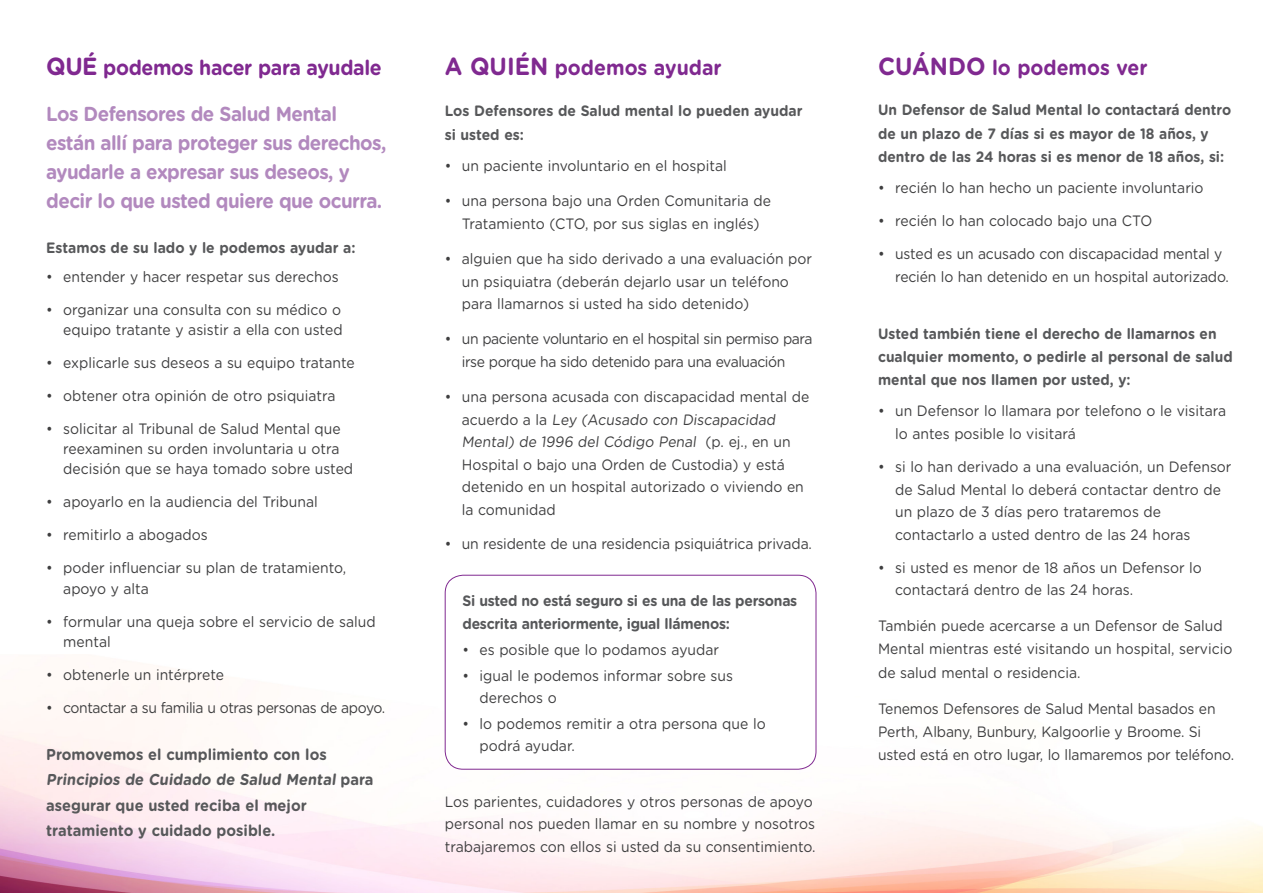
<style>
.page{position:relative;width:1263px;height:893px;background:#fff}
.page>*{position:absolute;margin:0;border:0;box-sizing:border-box;transform-origin:0 0}
.t1{font:700 21px "Gotham Rounded";color:#802990;scale:.93 1}
.t2{font:700 21px "Gotham Rounded";letter-spacing:-.02em;color:#802990;scale:.93 1}
.t3{font:700 20.25px/29px "Gotham Rounded";letter-spacing:-.03em;color:#b289be;scale:.93 1}
.t4{font:700 15.75px/25.5px "Gotham Rounded";color:#57585a;scale:.93 1}
.t5{font:15px/22.5px "Gotham Rounded";color:#3e3e3f;scale:.93 1}
.t6{font:700 15px/23.2px "Gotham Rounded";color:#57585a;scale:.92 1}
.t7{font:15px/22.5px "Gotham Rounded";letter-spacing:-.03em;color:#3e3e3f;scale:.93 1}
.t8{font:700 15px/24px "Gotham Rounded";color:#57585a;scale:.93 1}
.t9{font:700 15px/23.2px "Gotham Rounded";letter-spacing:-.02em;color:#57585a;scale:.93 1}
.s1{font-size:24.75px}
</style>
<div class="page">
<img style="left:0;top:654px;width:1263px;height:239px">
<div style="left:445px;top:575px;width:371px;height:194px;background:#fff;border-radius:18px"></div>
<div style="left:445px;top:575px;width:371px;height:195px;border:1px solid #802990;border-radius:18px"></div>
<p class="t2" style="left:46px;top:52px;width:362px"><span class="s1">QUÉ</span> podemos hacer para ayudale</p>
<p class="t3" style="left:46px;top:99px;width:367px">Los Defensores de Salud Mental están allí para proteger sus derechos, ayudarle a expresar sus deseos, y decir lo que usted quiere que ocurra.</p>
<p class="t8" style="left:46px;top:235px;width:334px">Estamos de su lado y le podemos ayudar a:</p>
<p class="t5" style="left:46px;top:264px;width:316px">• entender y hacer respetar sus derechos</p>
<p class="t5" style="left:46px;top:299px;width:320px;line-height:20.2px;text-align:right">• organizar una consulta con su médico o equipo tratante y asistir a ella con usted</p>
<p class="t5" style="left:46px;top:351px;width:333px">• explicarle sus deseos a su equipo tratante</p>
<p class="t5" style="left:46px;top:384px;width:313px">• obtener otra opinión de otro psiquiatra</p>
<p class="t5" style="left:63px;top:418px;width:313px;line-height:20.2px;text-indent:-17px">• solicitar al Tribunal de Salud Mental que reexaminen su orden involuntaria u otra decisión que se haya tomado sobre usted</p>
<p class="t5" style="left:46px;top:490px;width:294px">• apoyarlo en la audiencia del Tribunal</p>
<p class="t5" style="left:46px;top:523px;width:175px">• remitirlo a abogados</p>
<p class="t5" style="left:63px;top:557px;width:306px;line-height:20.2px;text-indent:-17px">• poder influenciar su plan de tratamiento, apoyo y alta</p>
<p class="t5" style="left:63px;top:611px;width:337px;line-height:20.2px;text-indent:-17px">• formular una queja sobre el servicio de salud mental</p>
<p class="t5" style="left:46px;top:663px;width:193px">• obtenerle un intérprete</p>
<p class="t7" style="left:46px;top:696px;width:366px">• contactar a su familia u otras personas de apoyo.</p>
<p class="t4" style="left:46px;top:741px;width:353px">Promovemos el cumplimiento con los Principios de Cuidado de Salud Mental p a ra asegurar que usted reciba el mejor tratamiento y cuidado posible.</p>
<p class="t1" style="left:445px;top:52px;width:299px"><span class="s1">A QUIÉN</span> podemos ayudar</p>
<p class="t8" style="left:445px;top:98px;width:386px">Los Defensores de Salud mental lo pueden ayudar si usted es:</p>
<p class="t5" style="left:445px;top:154px;width:305px">• un paciente involuntario en el hospital</p>
<p class="t5" style="left:445px;top:189px;width:352px;text-align:center">• una persona bajo una Orden Comunitaria de<br>Tratamiento (CTO, por sus siglas en inglés)</p>
<p class="t5" style="left:462px;top:247px;width:378px;text-indent:-17px">• alguien que ha sido derivado a una evaluación por un psiquiatra (deberán dejarlo usar un teléfono para llamarnos si usted ha sido detenido)</p>
<p class="t7" style="left:462px;top:327px;width:379px;text-indent:-17px">• un paciente voluntario en el hospital sin permiso para irse porque ha sido detenido para una evaluación</p>
<p class="t5" style="left:462px;top:385px;width:375px;text-indent:-17px">• una persona acusada con discapacidad mental de a c u e rd o a l a Ley (Acusado con Discapacidad Mental) de 1996 del Código Penal ( p . ej . , e n u n Hospital o bajo una Orden de Custodia) y está detenido en un hospital autorizado o viviendo en la comunidad</p>
<p class="t5" style="left:445px;top:532px;width:396px">• un residente de una residencia psiquiátrica privada.</p>
<p class="t9" style="left:463px;top:588px;width:361px">Si usted no está seguro si es una de las personas descrita anteriormente, igual llámenos:</p>
<p class="t5" style="left:463px;top:638px;width:277px">• es posible que lo podamos ayudar</p>
<p class="t5" style="left:480px;top:664px;width:274px;line-height:21.8px;text-indent:-17px">• igual le podemos informar sobre sus derechos o</p>
<p class="t5" style="left:480px;top:712px;width:309px;line-height:21.8px;text-indent:-17px">• lo podemos remitir a otra persona que lo podrá ayudar.</p>
<p class="t5" style="left:445px;top:789px;width:400px">Los parientes, cuidadores y otros personas de apoyo personal nos pueden llamar en su nombre y nosotros trabajaremos con ellos si usted da su consentimiento.</p>
<p class="t1" style="left:878px;top:52px;width:291px"><span class="s1">CUÁNDO</span> lo podemos ver</p>
<p class="t6" style="left:878px;top:98px;width:385px">Un Defensor de Salud Mental lo contactará dentro de un plazo de 7 días si es mayor de 18 años, y dentro de las 24 horas si es menor de 18 años, si:</p>
<p class="t5" style="left:878px;top:176px;width:351px">• recién lo han hecho un paciente involuntario</p>
<p class="t5" style="left:878px;top:209px;width:296px">• recién lo han colocado bajo una CTO</p>
<p class="t5" style="left:895px;top:242px;width:361px;text-indent:-17px">• usted es un acusado con discapacidad mental y recién lo han detenido en un hospital autorizado.</p>
<p class="t6" style="left:878px;top:321px;width:387px">Usted también tiene el derecho de llamarnos en cualquier momento, o pedirle al personal de salud mental que nos llamen por usted, y:</p>
<p class="t5" style="left:895px;top:399px;width:357px;text-indent:-17px">• un Defensor lo llamara por telefono o le visitara lo antes posible lo visitará</p>
<p class="t5" style="left:895px;top:455px;width:363px;text-indent:-17px">• si lo han derivado a una evaluación, un Defensor de Salud Mental lo deberá contactar dentro de un plazo de 3 días pero trataremos de contactarlo a usted dentro de las 24 horas</p>
<p class="t5" style="left:895px;top:555px;width:331px;text-indent:-17px">• si usted es menor de 18 años un Defensor lo contactará dentro de las 24 horas.</p>
<p class="t5" style="left:878px;top:614px;width:382px;line-height:23.2px">También puede acercarse a un Defensor de Salud<br>Mental mientras esté visitando un hospital, servicio de salud mental o residencia.</p>
<p class="t5" style="left:878px;top:696px;width:384px;line-height:23.2px">Tenemos Defensores de Salud Mental basados en<br>Perth, Albany, Bunbury, Kalgoorlie y Broome. Si usted está en otro lugar, lo llamaremos por teléfono.</p>
</div>
